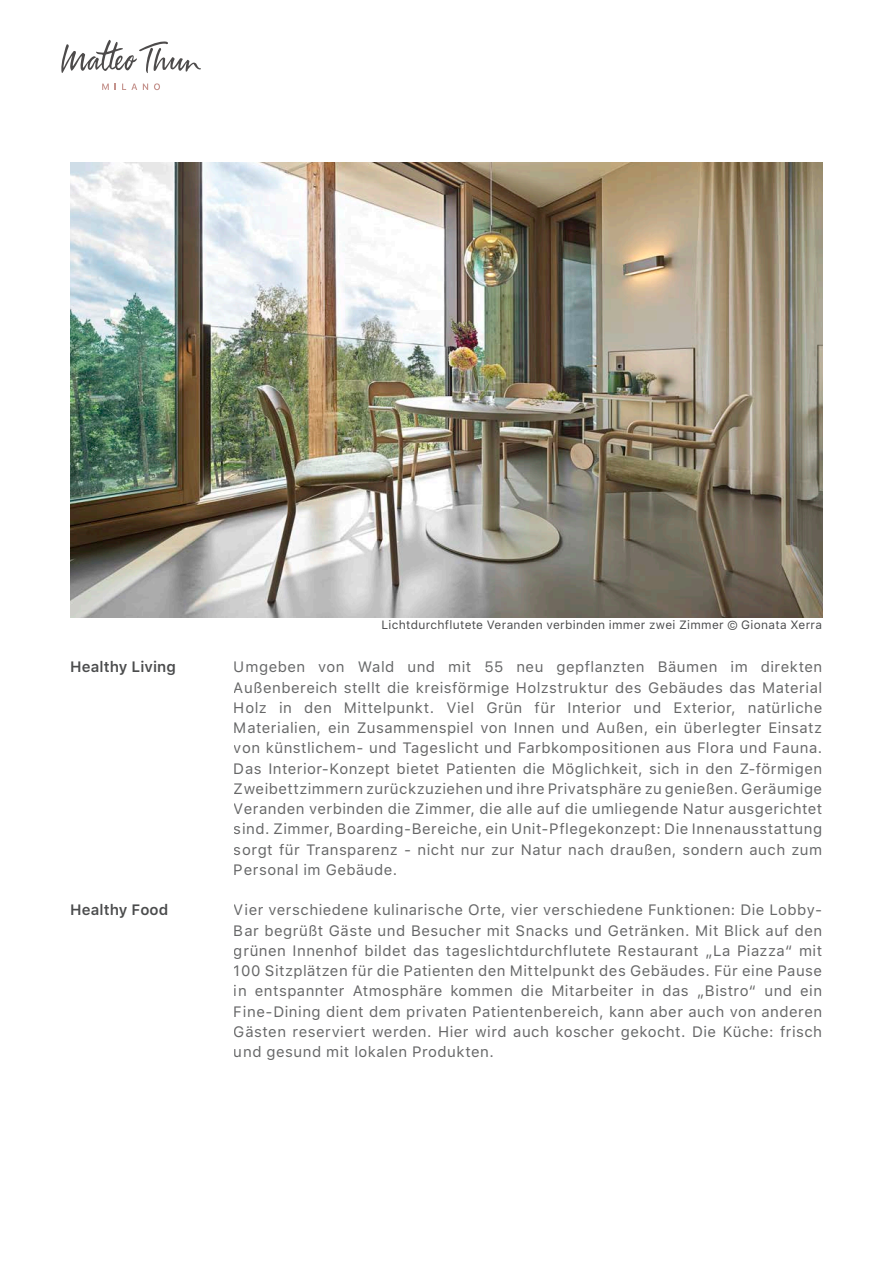
<style>
.page{position:relative;width:893px;height:1263px;background:#fff}
.page>*{position:absolute;margin:0;border:0;box-sizing:border-box;transform-origin:0 0}
.t1{font:15px/20.2px "SF Pro Text";letter-spacing:.03em;color:#4b4c4d;text-align:justify}
.t2{font:600 15px "SF Pro Text";letter-spacing:.005em;color:#4b4c4d}
.t3{font:12px "SF Pro Text";letter-spacing:.025em;color:#4b4c4d}
</style>
<div class="page">
<svg style="left:61px;top:39px;width:140px;height:34px"></svg>
<svg style="left:102px;top:84px;width:7px;height:6px"></svg>
<svg style="left:122px;top:84px;width:15px;height:6px"></svg>
<svg style="left:143px;top:84px;width:5px;height:6px"></svg>
<svg style="left:154px;top:83px;width:6px;height:7px"></svg>
<img style="left:70px;top:163px;width:752px;height:454px">
<p class="t2" style="left:70px;top:656px;width:107px">Healthy Living</p>
<p class="t2" style="left:70px;top:899px;width:100px">Healthy Food</p>
<p class="t3" style="left:381px;top:616px;width:442px">Lichtdurchflutete Veranden verbinden immer zwei Zimmer © Gionata Xerra</p>
<p class="t1" style="left:234px;top:657px;width:590px">Umgeben von Wald und mit 55 neu gepflanzten Bäumen im direkten Außenbereich stellt die kreisförmige Holzstruktur des Gebäudes das Material Holz in den Mittelpunkt. Viel Grün für Interior und Exterior, natürliche Materialien, ein Zusammenspiel von Innen und Außen, ein überlegter Einsatz von künstlichem- und Tageslicht und Farbkompositionen aus Flora und Fauna.<br>Das Interior-Konzept bietet Patienten die Möglichkeit, sich in den Z-förmigen Zweibettzimmern zurückzuziehen und ihre Privatsphäre zu genießen. Geräumige Veranden verbinden die Zimmer, die alle auf die umliegende Natur ausgerichtet sind. Zimmer, Boarding-Bereiche, ein Unit-Pflegekonzept: Die Innenausstattung sorgt für Transparenz - nicht nur zur Natur nach draußen, sondern auch zum Personal im Gebäude.</p>
<p class="t1" style="left:234px;top:900px;width:590px">Vier verschiedene kulinarische Orte, vier verschiedene Funktionen: Die Lobby-Bar begrüßt Gäste und Besucher mit Snacks und Getränken. Mit Blick auf den grünen Innenhof bildet das tageslichtdurchflutete Restaurant „La Piazza“ mit 100 Sitzplätzen für die Patienten den Mittelpunkt des Gebäudes. Für eine Pause in entspannter Atmosphäre kommen die Mitarbeiter in das „Bistro“ und ein Fine-Dining dient dem privaten Patientenbereich, kann aber auch von anderen Gästen reserviert werden. Hier wird auch koscher gekocht. Die Küche: frisch und gesund mit lokalen Produkten.</p>
</div>
